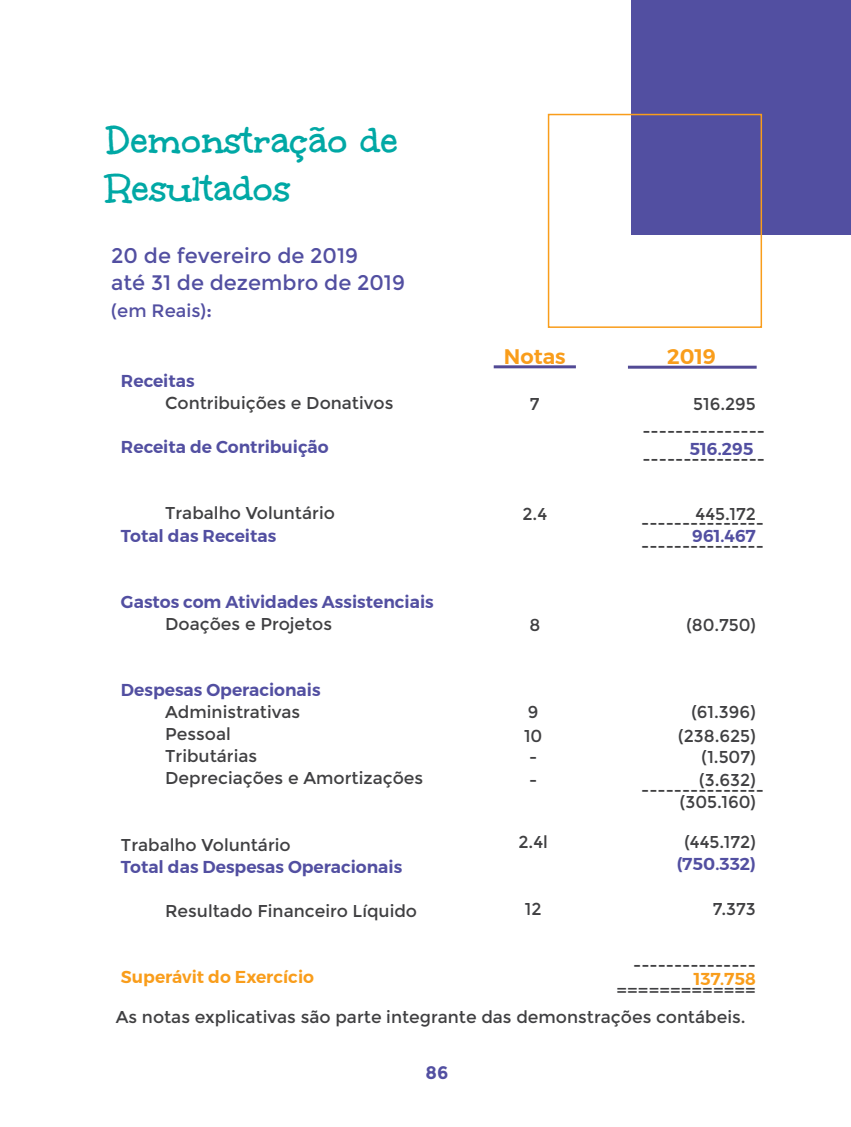
<style>
.page{position:relative;width:851px;height:1127px;background:#fff}
.page>*{position:absolute;margin:0;border:0;box-sizing:border-box;transform-origin:0 0}
.t1{font:700 40.2px/48.3px "Unkempt";color:#00a8a5}
.t2{font:21px/27px "Montserrat";color:#524fa1}
.t3{font:600 21px "Montserrat";color:#f99d1b}
.t4{font:18px "Montserrat";color:#524fa1}
.t5{font:700 18px "Montserrat";color:#524fa1}
.t6{font:17.1px/22px "Montserrat";color:#404042}
.t7{font:600 17.1px "Montserrat";color:#524fa1}
.t8{font:600 17.1px "Montserrat";color:#f99d1b}
.s1{font-size:21px}
</style>
<div class="page">
<div style="left:631px;top:0;width:219px;height:234px;background:#524fa1"></div>
<hr style="left:493px;top:365px;width:83px;height:3px;background:#524a95">
<hr style="left:628px;top:366px;width:128px;height:3px;background:#524a95">
<div style="left:547px;top:114px;width:215px;height:214px;border:2px solid #f99d1b"></div>
<h1 class="t1" style="left:106px;top:116px;width:293px">Demonstração de<br>Resultados</h1>
<p class="t2" style="left:111px;top:242px;width:295px">20 de fevereiro de 2019<br>até 31 de dezembro de 2019</p>
<p class="t4" style="left:111px;top:300px;width:102px">(em Reais)<span class="s1">:</span></p>
<p class="t7" style="left:121px;top:367px;width:75px">Receitas</p>
<p class="t6" style="left:165px;top:392px;width:230px">Contribuições e Donativos</p>
<p class="t7" style="left:121px;top:434px;width:209px">Receita de Contribuição</p>
<p class="t6" style="left:165px;top:503px;width:171px">Trabalho Voluntário</p>
<p class="t7" style="left:121px;top:522px;width:157px">Total das Receitas</p>
<p class="t7" style="left:121px;top:588px;width:314px">Gastos com Atividades Assistenciais</p>
<p class="t6" style="left:165px;top:613px;width:168px">Doações e Projetos</p>
<p class="t7" style="left:121px;top:676px;width:201px">Despesas Operacionais</p>
<p class="t6" style="left:165px;top:701px;width:259px">Administrativas<br>Pessoal<br>Tributárias<br>Depreciações e Amortizações</p>
<p class="t6" style="left:121px;top:834px;width:171px">Trabalho Voluntário</p>
<p class="t7" style="left:121px;top:853px;width:283px">Total das Despesas Operacionais</p>
<p class="t6" style="left:165px;top:900px;width:253px">Resultado Financeiro Líquido</p>
<p class="t3" style="left:667px;top:340px;width:50px">2019</p>
<p class="t3" style="left:504px;top:340px;width:63px">Notas</p>
<p class="t6" style="left:530px;top:393px;width:11px">7</p>
<p class="t6" style="left:693px;top:393px;width:64px">516.295</p>
<p class="t6" style="left:642px;top:417px;width:124px;line-height:28.7px">--------------- ---------------</p>
<p class="t7" style="left:689px;top:435px;width:66px">516.295</p>
<p class="t6" style="left:522px;top:503px;width:26px">2.4</p>
<p class="t6" style="left:695px;top:503px;width:62px">445.172</p>
<p class="t7" style="left:692px;top:522px;width:65px">961.467</p>
<p class="t6" style="left:641px;top:512px;width:124px;line-height:22.6px">--------------- ---------------</p>
<p class="t6" style="left:529px;top:614px;width:12px">8</p>
<p class="t6" style="left:686px;top:614px;width:71px">(80.750)</p>
<p class="t6" style="left:528px;top:701px;width:12px">9</p>
<p class="t6" style="left:691px;top:701px;width:66px">(61.396)</p>
<p class="t6" style="left:524px;top:725px;width:20px">10</p>
<p class="t6" style="left:678px;top:725px;width:79px">(238.625)</p>
<p class="t6" style="left:529px;top:746px;width:10px">-</p>
<p class="t6" style="left:701px;top:746px;width:56px">(1.507)</p>
<p class="t6" style="left:529px;top:769px;width:10px">-</p>
<p class="t6" style="left:679px;top:769px;width:78px;text-align:right">(3.632) (305.160)</p>
<p class="t6" style="left:641px;top:779px;width:124px">---------------</p>
<p class="t6" style="left:518px;top:831px;width:31px">2.4l</p>
<p class="t6" style="left:684px;top:831px;width:73px">(445.172)</p>
<p class="t7" style="left:676px;top:851px;width:81px">(750.332)</p>
<p class="t6" style="left:525px;top:898px;width:18px">12</p>
<p class="t6" style="left:712px;top:898px;width:44px">7.373</p>
<p class="t6" style="left:633px;top:954px;width:124px">---------------</p>
<p class="t8" style="left:121px;top:963px;width:194px">Superávit do Exercício</p>
<p class="t8" style="left:693px;top:965px;width:63px">137.758</p>
<p class="t6" style="left:116px;top:978px;width:641px;line-height:25.7px;text-indent:500px">=============<br>As notas explicativas são parte integrante das demonstrações contábeis.</p>
<p class="t5" style="left:425px;top:1061px;width:24px">86</p>
</div>
